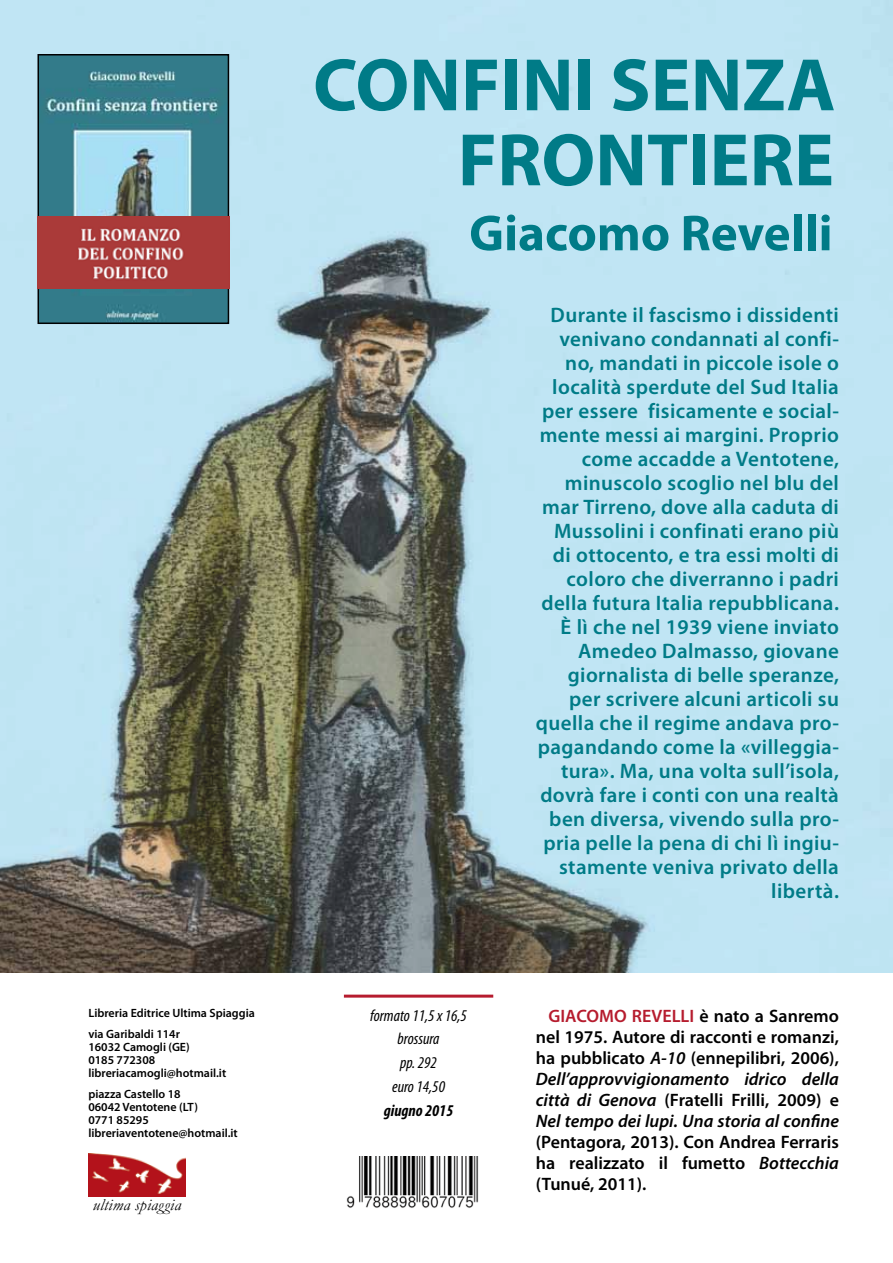
<style>
.page{position:relative;width:893px;height:1263px;background:#fff}
.page>*{position:absolute;margin:0;border:0;box-sizing:border-box;transform-origin:0 0}
.t1{font:700 75px/75px "Myriad Pro";color:#007b87;text-align:right}
.t2{font:700 51px "Myriad Pro";color:#007b87}
.t3{font:600 21px/24px "Myriad Pro";letter-spacing:.02em;color:#007b87;text-align:right}
.t4{font:600 18px/21px "Myriad Pro";color:#000;text-align:justify}
.t5{font:italic condensed 16.5px/23.7px "Myriad Pro";color:#000;text-align:center}
.t6{font:italic 16.5px "Garamond";letter-spacing:.02em;color:#000}
.t7{font:italic 700 condensed 16.5px "Myriad Pro";color:#000}
.t8{font:600 12px/12.9px "Myriad Pro";color:#000}
.s1{color:#b61c2e}
.s2{font-style:italic}
</style>
<div class="page">
<img style="left:0;top:0;width:893px;height:972px">
<img style="left:88px;top:1154px;width:97px;height:43px">
<hr style="left:344px;top:995px;width:149px;height:3px;background:#b61c2e">
<img style="left:346px;top:1157px;width:133px;height:51px">
<img style="left:41px;top:57px;width:185px;height:264px">
<div style="left:38px;top:54px;width:191px;height:270px;border:2px solid #000"></div>
<img style="left:38px;top:216px;width:191px;height:72px">
<p class="t8" style="left:88px;top:1002px;width:168px;line-height:21.3px">Libreria Editrice Ultima Spiaggia via Garibaldi 114r</p>
<p class="t8" style="left:88px;top:1040px;width:139px">16032 Camogli (GE)<br>0185 772308 libreriacamogli@hotmail.it</p>
<p class="t8" style="left:88px;top:1087px;width:151px">piazza Castello 18<br>06042 Ventotene (LT)<br>0771 85295 libreriaventotene@hotmail.it</p>
<p class="t6" style="left:93px;top:1193px;width:90px">ultima spiaggia</p>
<h1 class="t1" style="left:313px;top:45px;width:524px">CONFINI SENZA<br>FRONTIERE</h1>
<h2 class="t2" style="left:469px;top:200px;width:365px">Giacomo Revelli</h2>
<p class="t5" style="left:370px;top:1003px;width:98px">formato 11,5 x 16,5 brossura<br>pp. 292<br>euro 14,50</p>
<p class="t7" style="left:384px;top:1100px;width:71px">giugno 2015</p>
<p class="t3" style="left:536px;top:302px;width:305px">Durante il fascismo i dissidenti venivano condannati al confi&shy;no, mandati in piccole isole o località sperdute del Sud Italia per essere fisicamente e social&shy;mente messi ai margini. Proprio come accadde a Ventotene, minuscolo scoglio nel blu del mar Tirreno, dove alla caduta di<br>Mussolini i confinati erano più di ottocento, e tra essi molti di coloro che diverranno i padri della futura Italia repubblicana. è lì che nel 1939 viene inviato<br>Amedeo Dalmasso, giovane giornalista di belle speranze, per scrivere alcuni articoli su quella che il regime andava pro&shy;pagandando come la «villeggia&shy;tura». Ma, una volta sull’isola, dovrà fare i conti con una realtà ben diversa, vivendo sulla pro&shy;pria pelle la pena di chi lì ingiu&shy;stamente veniva privato della libertà.</p>
<p class="t4" style="left:536px;top:1005px;width:305px;text-indent:13px"><span class="s1">GIACOMO REVELLI</span> è nato a Sanremo nel 1975. Autore di racconti e romanzi, ha pubblicato <span class="s2">A-10</span> (ennepilibri, 2006), <span class="s2">Dell’approvvigionamento idrico della città di Genova</span> (Fratelli Frilli, 2009) e <span class="s2">Nel tempo dei lupi. Una storia al confine</span></p>
<p class="t4" style="left:536px;top:1131px;width:305px">(Pentagora, 2013). Con Andrea Ferraris ha realizzato il fumetto <span class="s2">Bottecchia </span>(Tunué, 2011).</p>
</div>
